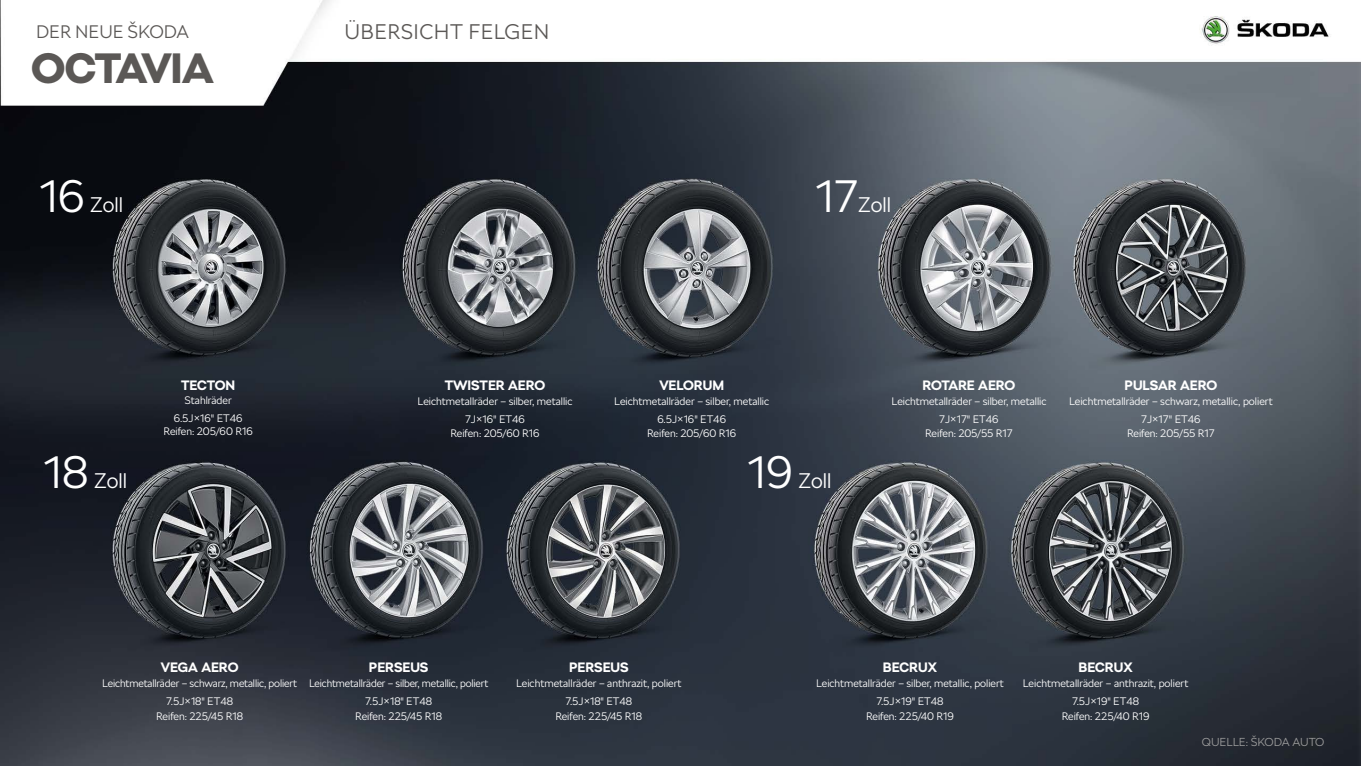
<style>
.page{position:relative;width:1361px;height:766px;background:#fff}
.page>*{position:absolute;margin:0;border:0;box-sizing:border-box;transform-origin:0 0}
.t1{font:900 42px "SKODA Next";letter-spacing:-.02em;color:#5b5856}
.t2{font:300 21px "SKODA Next";color:#fff}
.t3{font:300 21px "SKODA Next";letter-spacing:.02em;color:#5b5856}
.t4{font:300 18px "SKODA Next";color:#5b5856}
.t5{font:700 13.5px "SKODA Next";color:#fff}
.t6{font:300 11.4px "SKODA Next";color:#9d9d9d}
.t7{font:300 10.8px/18px "SKODA Next";color:#fff;text-align:center}
.s1{font-size:45px}
</style>
<div class="page">
<img style="left:0;top:0;width:1361px;height:765px">
<h3 class="t4" style="left:36px;top:21px;width:154px">DER NEUE ŠKODA</h3>
<h2 class="t3" style="left:344px;top:20px;width:206px">ÜBERSICHT FELGEN</h2>
<h1 class="t1" style="left:31px;top:43px;width:183px">OCTAVIA</h1>
<h2 class="t2" style="left:40px;top:192px;width:84px"><span class="s1">16</span> Zoll</h2>
<h2 class="t2" style="left:816px;top:192px;width:77px"><span class="s1">17</span>Zoll</h2>
<p class="t5" style="left:181px;top:377px;width:56px">TECTON</p>
<p class="t7" style="left:174px;top:391px;width:70px">Stahlräder<br>6.5J×16" ET46</p>
<p class="t7" style="left:164px;top:422px;width:91px">Reifen: 205/60 R16</p>
<p class="t5" style="left:445px;top:377px;width:102px">TWISTER AERO</p>
<p class="t7" style="left:417px;top:392px;width:156px">Leichtmetallräder – silber, metallic<br>7J×16" ET46</p>
<p class="t7" style="left:450px;top:424px;width:91px">Reifen: 205/60 R16</p>
<p class="t5" style="left:659px;top:377px;width:66px">VELORUM</p>
<p class="t7" style="left:614px;top:392px;width:156px">Leichtmetallräder – silber, metallic<br>6.5J×16" ET46</p>
<p class="t7" style="left:647px;top:424px;width:91px">Reifen: 205/60 R16</p>
<p class="t5" style="left:922px;top:377px;width:94px">ROTARE AERO</p>
<p class="t7" style="left:891px;top:392px;width:156px">Leichtmetallräder – silber, metallic<br>7J×17" ET46</p>
<p class="t7" style="left:925px;top:424px;width:89px">Reifen: 205/55 R17</p>
<p class="t5" style="left:1124px;top:377px;width:94px">PULSAR AERO</p>
<p class="t7" style="left:1069px;top:392px;width:205px">Leichtmetallräder – schwarz, metallic, poliert<br>7J×17" ET46</p>
<p class="t7" style="left:1127px;top:424px;width:89px">Reifen: 205/55 R17</p>
<h2 class="t2" style="left:44px;top:468px;width:84px"><span class="s1">18</span> Zoll</h2>
<h2 class="t2" style="left:748px;top:468px;width:84px"><span class="s1">19</span> Zoll</h2>
<p class="t5" style="left:161px;top:659px;width:79px">VEGA AERO</p>
<p class="t7" style="left:102px;top:674px;width:196px">Leichtmetallräder – schwarz, metallic, poliert<br>7.5J×18" ET48</p>
<p class="t7" style="left:156px;top:707px;width:88px">Reifen: 225/45 R18</p>
<p class="t5" style="left:369px;top:659px;width:61px">PERSEUS</p>
<p class="t7" style="left:309px;top:674px;width:181px">Leichtmetallräder – silber, metallic, poliert<br>7.5J×18" ET48</p>
<p class="t7" style="left:355px;top:707px;width:88px">Reifen: 225/45 R18</p>
<p class="t5" style="left:569px;top:659px;width:61px">PERSEUS</p>
<p class="t7" style="left:516px;top:674px;width:167px">Leichtmetallräder – anthrazit, poliert<br>7.5J×18" ET48</p>
<p class="t7" style="left:555px;top:707px;width:88px">Reifen: 225/45 R18</p>
<p class="t5" style="left:883px;top:659px;width:56px">BECRUX</p>
<p class="t7" style="left:816px;top:674px;width:189px">Leichtmetallräder – silber, metallic, poliert<br>7.5J×19" ET48</p>
<p class="t7" style="left:866px;top:707px;width:89px">Reifen: 225/40 R19</p>
<p class="t5" style="left:1078px;top:659px;width:56px">BECRUX</p>
<p class="t7" style="left:1023px;top:674px;width:167px">Leichtmetallräder – anthrazit, poliert<br>7.5J×19" ET48</p>
<p class="t7" style="left:1061px;top:707px;width:89px">Reifen: 225/40 R19</p>
<p class="t6" style="left:1202px;top:734px;width:124px">QUELLE: ŠKODA AUTO</p>
</div>
